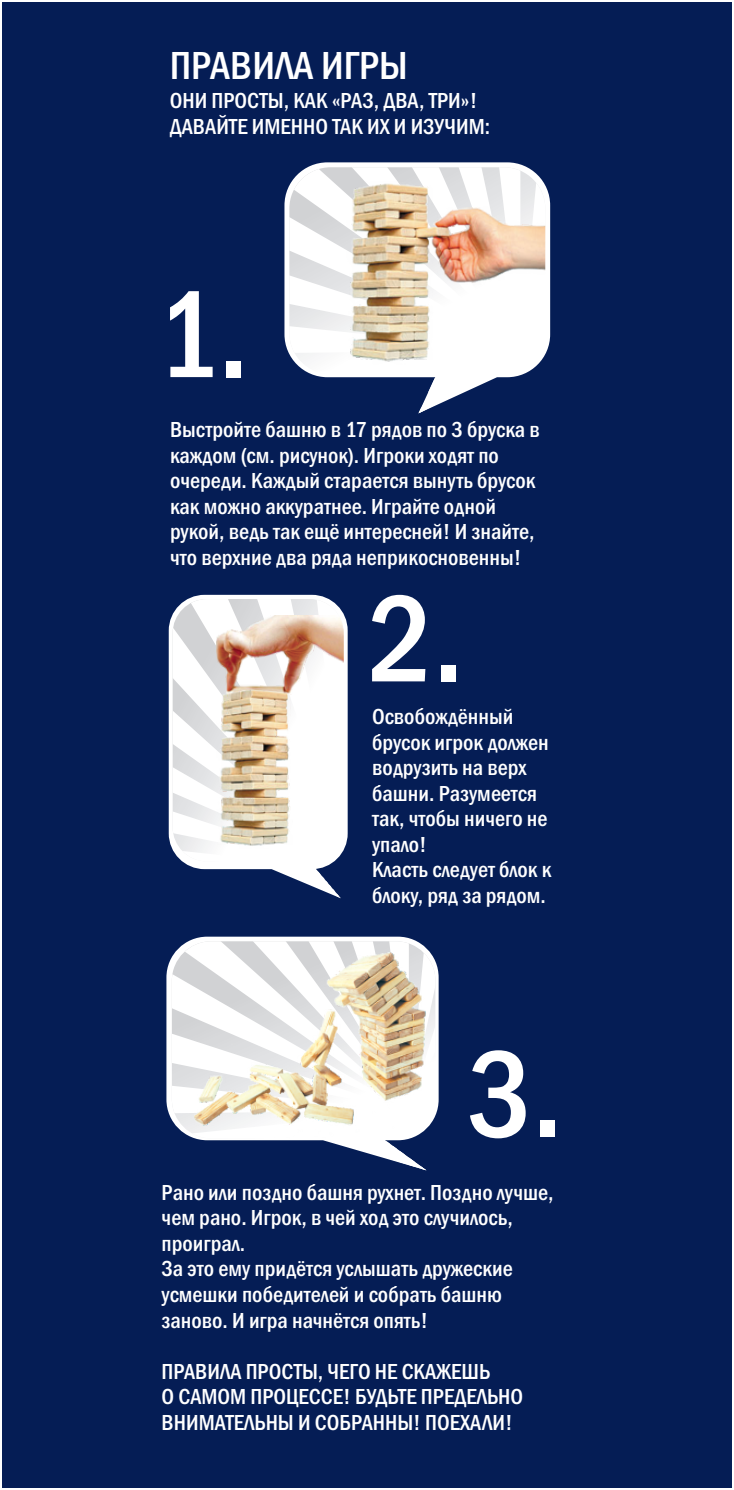
<style>
.page{position:relative;width:734px;height:1490px;background:#fff}
.page>*{position:absolute;margin:0;border:0;box-sizing:border-box;transform-origin:0 0}
.t1{font:500 condensed 127.35px "Franklin Gothic";color:#fff}
.t2{font:500 condensed 40.5px "Franklin Gothic";color:#fff}
.t3{font:500 condensed 22.5px/25.4px "Franklin Gothic";color:#fff}
</style>
<div class="page">
<div style="left:2px;top:2px;width:729px;height:1485px;background:#051d55"></div>
<svg style="left:169px;top:595px;width:178px;height:255px;background:#d9dce5"></svg>
<svg style="left:173px;top:599px;width:171px;height:299px"></svg>
<img style="left:216px;top:616px;width:128px;height:232px">
<svg style="left:166px;top:936px;width:272px;height:184px;fill:#fff"></svg>
<svg style="left:172px;top:941px;width:263px;height:229px"></svg>
<img style="left:195px;top:952px;width:231px;height:191px">
<svg style="left:284px;top:162px;width:266px;height:193px;fill:#fff"></svg>
<svg style="left:289px;top:167px;width:256px;height:246px"></svg>
<img style="left:346px;top:181px;width:199px;height:183px">
<h2 class="t2" style="left:170px;top:50px;width:239px">ПРАВИЛА ИГРЫ</h2>
<p class="t3" style="left:170px;top:90px;width:322px">ОНИ ПРОСТЫ, КАК «РАЗ, ДВА, ТРИ»!<br>ДАВАЙТЕ ИМЕННО ТАК ИХ И ИЗУЧИМ:</p>
<h1 class="t1" style="left:156px;top:288px;width:95px">1.</h1>
<p class="t3" style="left:170px;top:419px;width:371px">Выстройте башню в 17 рядов по 3 бруска в каждом (см. рисунок). Игроки ходят по очереди. Каждый старается вынуть брусок как можно аккуратнее. Играйте одной рукой, ведь так ещё интересней! И знайте, что верхние два ряда неприкосновенны!</p>
<h1 class="t1" style="left:368px;top:592px;width:97px">2.</h1>
<p class="t3" style="left:372px;top:706px;width:181px">Освобождённый брусок игрок должен водрузить на верх башни. Разумеется так, чтобы ничего не упало!<br>Класть следует блок к блоку, ряд за рядом.</p>
<h1 class="t1" style="left:467px;top:1047px;width:97px">3.</h1>
<p class="t3" style="left:162px;top:1181px;width:393px">Рано или поздно башня рухнет. Поздно лучше, чем рано. Игрок, в чей ход это случилось, проиграл.<br>За это ему придётся услышать дружеские усмешки победителей и собрать башню заново. И игра начнётся опять!</p>
<p class="t3" style="left:162px;top:1360px;width:363px">ПРАВИЛА ПРОСТЫ, ЧЕГО НЕ СКАЖЕШЬ<br>О САМОМ ПРОЦЕССЕ! БУДЬТЕ ПРЕДЕЛЬНО<br>ВНИМАТЕЛЬНЫ И СОБРАННЫ! ПОЕХАЛИ!</p>
</div>
